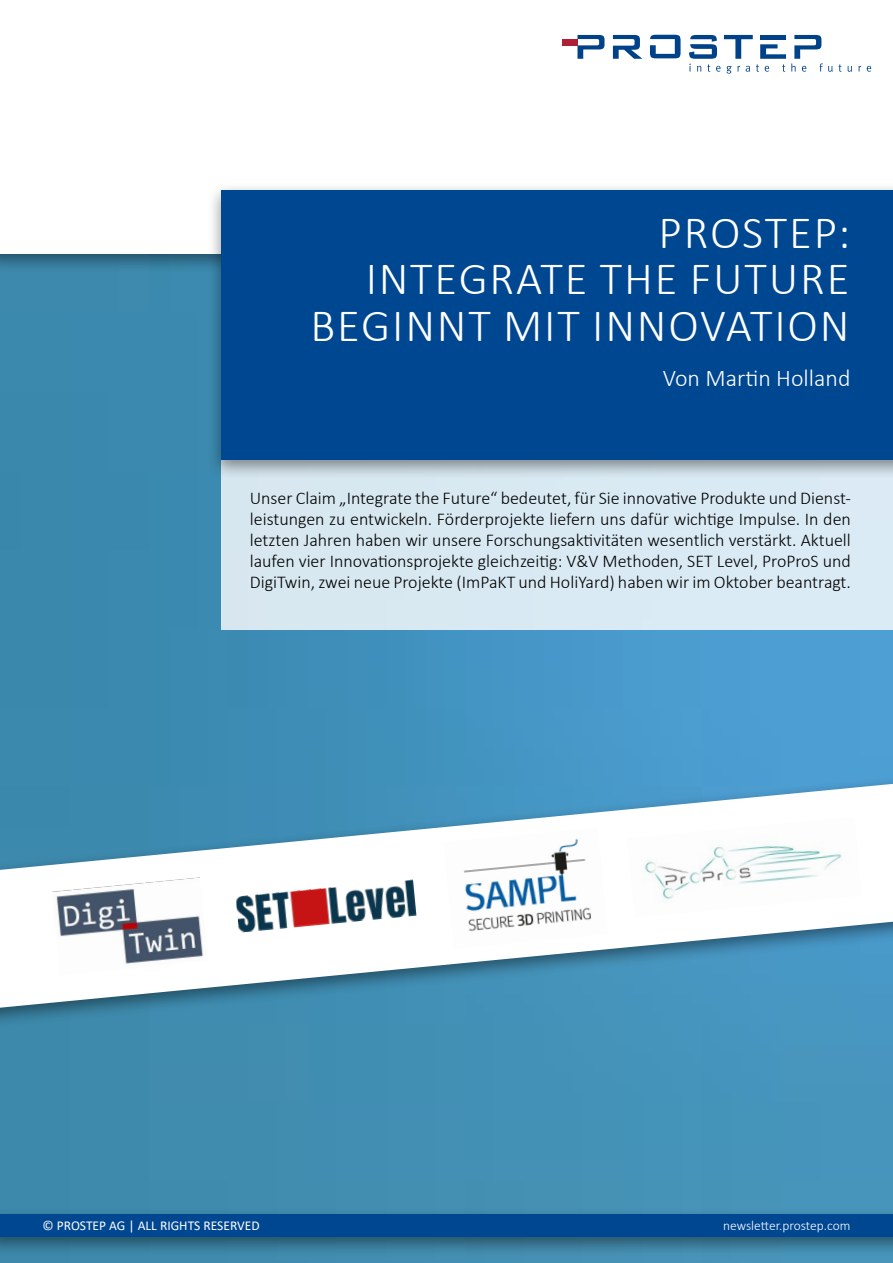
<style>
.page{position:relative;width:893px;height:1263px;background:#fff}
.page>*{position:absolute;margin:0;border:0;box-sizing:border-box;transform-origin:0 0}
.t1{font:300 46.5px/46.5px "Calibri";letter-spacing:.04em;color:#fff;text-align:right}
.t2{font:300 24px "Calibri";color:#fff}
.t3{font:300 18px/21px "Calibri";color:#000;text-align:justify}
.t4{font:13.5px "Calibri";color:#fff}
.t5{font:300 13.5px "Calibri";color:#fff}
</style>
<div class="page">
<img style="left:0;top:274px;width:893px;height:989px">
<svg style="left:650px;top:35px;width:31px;height:23px"></svg>
<svg style="left:577px;top:35px;width:27px;height:24px"></svg>
<svg style="left:613px;top:35px;width:29px;height:24px"></svg>
<div style="left:562px;top:39px;width:15px;height:6px;background:#ae2135"></div>
<svg style="left:839px;top:64px;width:3px;height:8px"></svg>
<svg style="left:848px;top:66px;width:4px;height:6px"></svg>
<svg style="left:858px;top:66px;width:3px;height:6px"></svg>
<svg style="left:867px;top:66px;width:4px;height:6px"></svg>
<svg style="left:689px;top:35px;width:144px;height:39px"></svg>
<hr style="left:760px;top:35px;width:26px;height:4px;background:#004289">
<div style="left:0;top:1206px;width:893px;height:51px;background:#000;opacity:.43"></div>
<div style="left:0;top:1214px;width:893px;height:23px;background:#004792"></div>
<div style="left:221px;top:425px;width:672px;height:205px;background:#daeaf3"></div>
<div style="left:207px;top:182px;width:686px;height:298px;background:#000;opacity:.43"></div>
<div style="left:221px;top:190px;width:672px;height:269px;background:#004792"></div>
<div style="left:0;top:772px;width:893px;height:258px;background:#000;opacity:.43"></div>
<svg style="left:0;top:784px;width:893px;height:224px"></svg>
<img style="left:52px;top:877px;width:156px;height:98px">
<img style="left:627px;top:817px;width:235px;height:100px">
<img style="left:444px;top:827px;width:164px;height:122px">
<svg style="left:230px;top:874px;width:193px;height:66px"></svg>
<img style="left:236px;top:879px;width:180px;height:54px">
<h1 class="t1" style="left:310px;top:208px;width:541px">PROSTEP:<br>INTEGRATE THE FUTURE<br>BEGINNT MIT INNOVATION</h1>
<h2 class="t2" style="left:663px;top:363px;width:189px">Von Martin Holland</h2>
<p class="t3" style="left:250px;top:487px;width:603px">Unser Claim „Integrate the Future“ bedeutet, für Sie innovative Produkte und Dienst&shy;leistungen zu entwickeln. Förderprojekte liefern uns dafür wichtige Impulse. In den letzten Jahren haben wir unsere Forschungsaktivitäten wesentlich verstärkt. Aktuell laufen vier Innovationsprojekte gleichzeitig: V&amp;V Methoden, SET Level, ProProS und DigiTwin, zwei neue Projekte (ImPaKT und HoliYard) haben wir im Oktober beantragt.</p>
<p class="t4" style="left:43px;top:1216px;width:219px">© PROSTEP AG | ALL RIGHTS RESERVED</p>
<p class="t5" style="left:723px;top:1217px;width:129px">newsletter.prostep.com</p>
</div>
